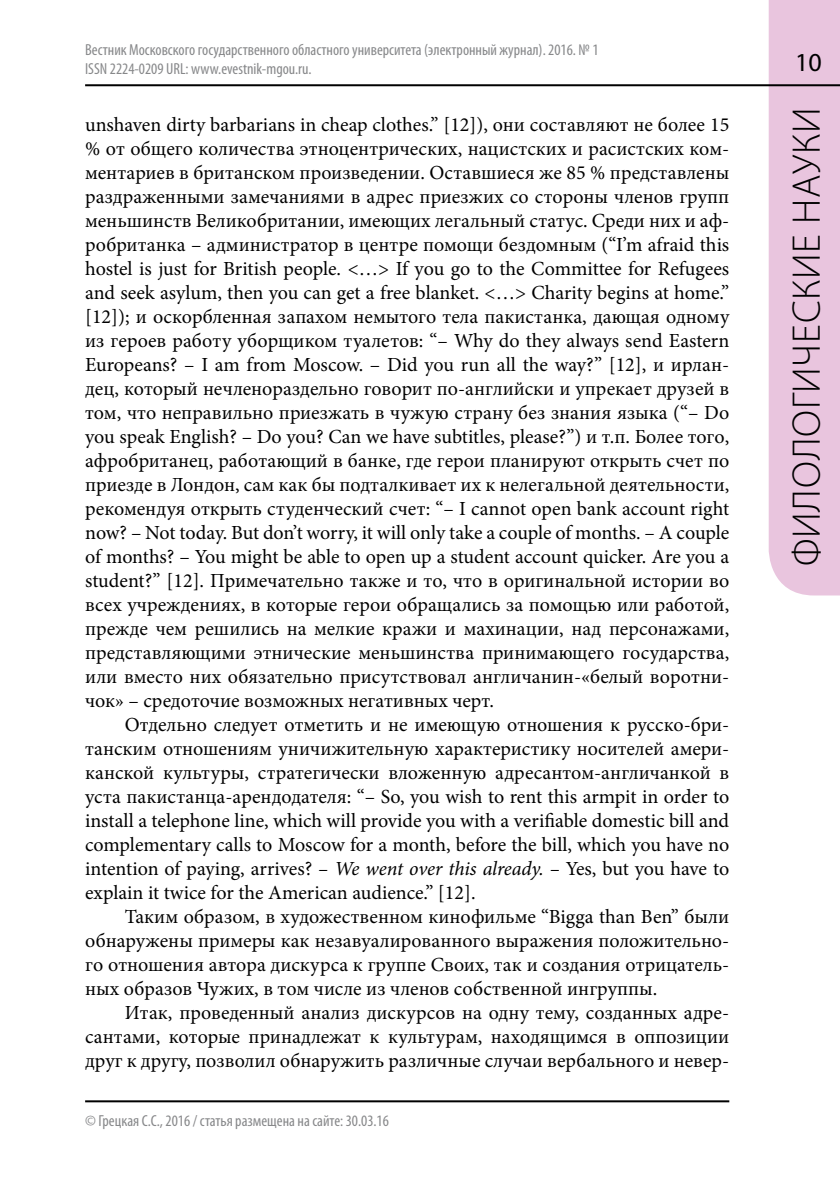
<style>
.page{position:relative;width:840px;height:1191px;background:#fff}
.page>*{position:absolute;margin:0;border:0;box-sizing:border-box;transform-origin:0 0}
.t1{font:300 40px "Myriad Pro";letter-spacing:.02em;color:#000}
.t2{font:26px "Myriad Pro";color:#000}
.t3{font:20px/24px "Minion Pro";color:#000;text-align:justify}
.t4{font:condensed 16px/19.2px "Myriad Pro";color:#87888a}
.s1{font-style:italic}
</style>
<div class="page">
<div style="left:768px;top:0;width:71px;height:595px;background:#e9c5de"></div>
<hr style="left:85px;top:84px;width:754px;height:2px;background:#000">
<hr style="left:85px;top:1100px;width:644px;height:2px;background:#000">
<p class="t4" style="left:85px;top:39px;width:514px">Вестник Московского государственного областного университета (электронный журнал). 2016. № 1<br>ISSN 2224-0209 URL: www.evestnik-mgou.ru.</p>
<p class="t3" style="left:85px;top:112px;width:645px">unshaven dirty barbarians in cheap clothes.” [12]), они составляют не более 15 % от общего количества этноцентрических, нацистских и расистских ком&shy;ментариев в британском произведении. Оставшиеся же 85 % представлены раздраженными замечаниями в адрес приезжих со стороны членов групп меньшинств Великобритании, имеющих легальный статус. Среди них и аф&shy;робританка – администратор в центре помощи бездомным (“I’m afraid this hostel is just for British people. &lt;…&gt; If you go to the Committee for Refugees and seek asylum, then you can get a free blanket. &lt;…&gt; Charity begins at home.” [12]); и оскорбленная запахом немытого тела пакистанка, дающая одному из героев работу уборщиком туалетов: “– Why do they always send Eastern Europeans? – I am from Moscow. – Did you run all the way?” [12], и ирлан&shy;дец, который нечленораздельно говорит по-английски и упрекает друзей в том, что неправильно приезжать в чужую страну без знания языка (“– Do you speak English? – Do you? Can we have subtitles, please?”) и т.п. Более того, афробританец, работающий в банке, где герои планируют открыть счет по приезде в Лондон, сам как бы подталкивает их к нелегальной деятельности, рекомендуя открыть студенческий счет: “– I cannot open bank account right now? – Not today. But don’t worry, it will only take a couple of months. – A couple of months? – You might be able to open up a student account quicker. Are you a student?” [12]. Примечательно также и то, что в оригинальной истории во всех учреждениях, в которые герои обращались за помощью или работой, прежде чем решились на мелкие кражи и махинации, над персонажами, представляющими этнические меньшинства принимающего государства, или вместо них обязательно присутствовал англичанин-«белый воротни&shy;чок» – средоточие возможных негативных черт.</p>
<p class="t3" style="left:85px;top:712px;width:645px;text-indent:40px">Отдельно следует отметить и не имеющую отношения к русско-бри&shy;танским отношениям уничижительную характеристику носителей амери&shy;канской культуры, стратегически вложенную адресантом-англичанкой в уста пакистанца-арендодателя: “– So, you wish to rent this armpit in order to install a telephone line, which will provide you with a verifiable domestic bill and complementary calls to Moscow for a month, before the bill, which you have no intention of paying, arrives? <span class="s1">– We went over this already. –</span> Yes, but you have to explain it twice for the American audience.” [12].</p>
<p class="t3" style="left:85px;top:904px;width:645px;text-indent:40px">Таким образом, в художественном кинофильме “Bigga than Ben” были обнаружены примеры как незавуалированного выражения положительно&shy;го отношения автора дискурса к группе Своих, так и создания отрицатель&shy;ных образов Чужих, в том числе из членов собственной ингруппы.</p>
<p class="t3" style="left:85px;top:1000px;width:645px;text-indent:40px">Итак, проведенный анализ дискурсов на одну тему, созданных адре&shy;сантами, которые принадлежат к культурам, находящимся в оппозиции друг к другу, позволил обнаружить различные случаи вербального и невер-</p>
<p class="t4" style="left:85px;top:1111px;width:305px">© Грецкая С.С., 2016 / статья размещена на сайте: 30.03.16</p>
<h2 class="t2" style="left:794px;top:47px;width:28px">10</h2>
<h1 class="t1" style="left:782px;top:566px;width:461px;rotate:-90deg">филологические науки</h1>
</div>
